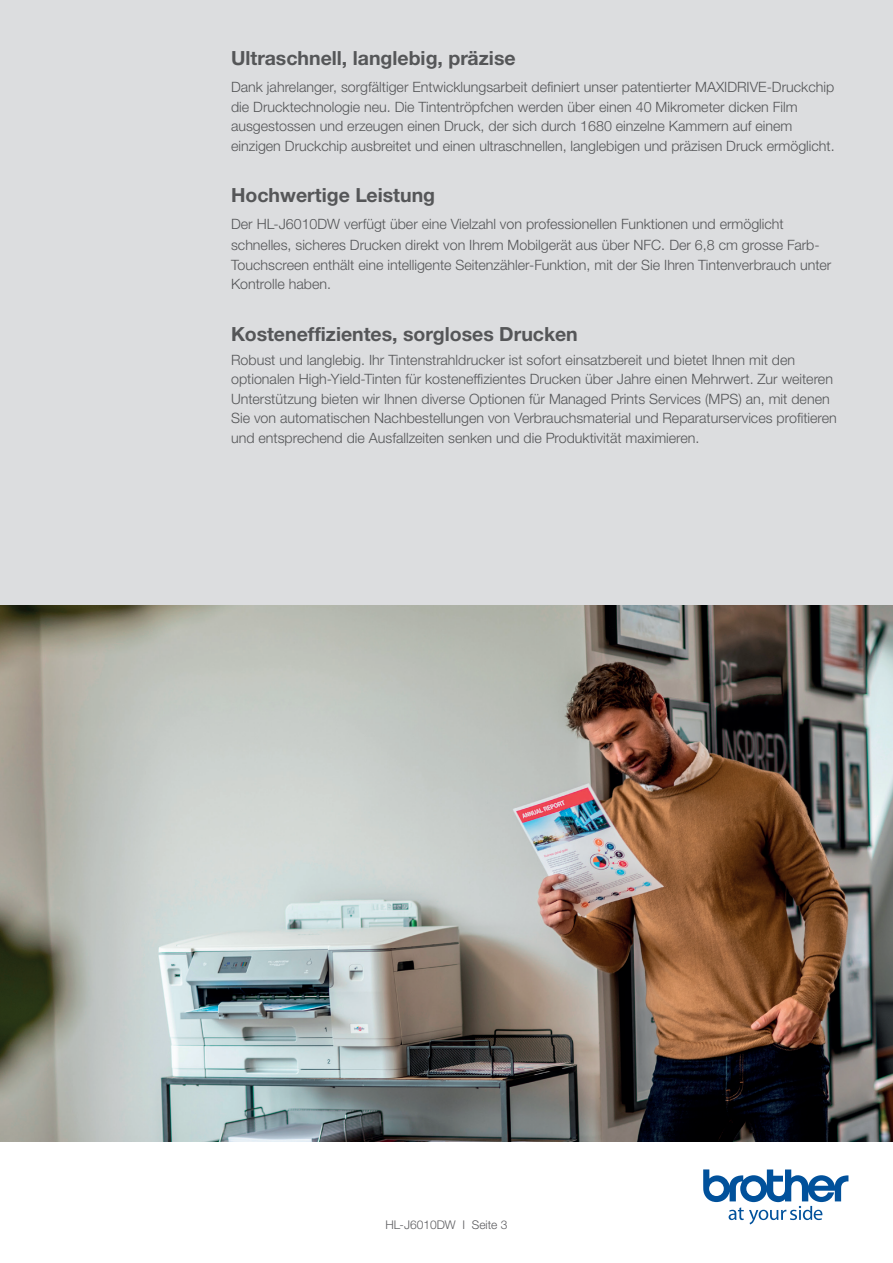
<style>
.page{position:relative;width:893px;height:1263px;background:#fff}
.page>*{position:absolute;margin:0;border:0;box-sizing:border-box;transform-origin:0 0}
.t1{font:700 19.5px "Helvetica Neue LTW1 G";color:#555658}
.t2{font:300 14.25px/19.5px "Helvetica Neue LTW1 G";color:#555658}
.t3{font:300 12px "Helvetica Neue LTW1 G";color:#5c5c5f}
</style>
<div class="page">
<div style="left:0;top:0;width:893px;height:761px;background:#dcdddf"></div>
<svg style="left:703px;top:1169px;width:145px;height:55px"></svg>
<img style="left:0;top:606px;width:893px;height:535px">
<h1 class="t1" style="left:231px;top:46px;width:286px">Ultraschnell, langlebig, präzise</h1>
<p class="t2" style="left:231px;top:78px;width:605px">Dank jahrelanger, sorgfältiger Entwicklungsarbeit definiert unser patentierter MAXIDRIVE-Druckchip die Drucktechnologie neu. Die Tintentröpfchen werden über einen 40 Mikrometer dicken Film ausgestossen und erzeugen einen Druck, der sich durch 1680 einzelne Kammern auf einem einzigen Druckchip ausbreitet und einen ultraschnellen, langlebigen und präzisen Druck ermöglicht.</p>
<h1 class="t1" style="left:231px;top:183px;width:206px">Hochwertige Leistung</h1>
<p class="t2" style="left:231px;top:214px;width:590px;line-height:21px">Der HL-J6010DW verfügt über eine Vielzahl von professionellen Funktionen und ermöglicht schnelles, sicheres Drucken direkt von Ihrem Mobilgerät aus über NFC. Der 6,8 cm grosse Farb-</p>
<p class="t2" style="left:231px;top:255px;width:602px">Touchscreen enthält eine intelligente Seitenzähler-Funktion, mit der Sie Ihren Tintenverbrauch unter<br>Kontrolle haben.</p>
<h1 class="t1" style="left:231px;top:322px;width:348px">Kosteneffizientes, sorgloses Drucken</h1>
<p class="t2" style="left:231px;top:350px;width:607px">Robust und langlebig. Ihr Tintenstrahldrucker ist sofort einsatzbereit und bietet Ihnen mit den optionalen High-Yield-Tinten für kosteneffizientes Drucken über Jahre einen Mehrwert. Zur weiteren Unterstützung bieten wir Ihnen diverse Optionen für Managed Prints Services (MPS) an, mit denen Sie von automatischen Nachbestellungen von Verbrauchsmaterial und Reparaturservices profitieren und entsprechend die Ausfallzeiten senken und die Produktivität maximieren.</p>
<p class="t3" style="left:385px;top:1217px;width:123px">HL-J6010DW I Seite 3</p>
</div>
